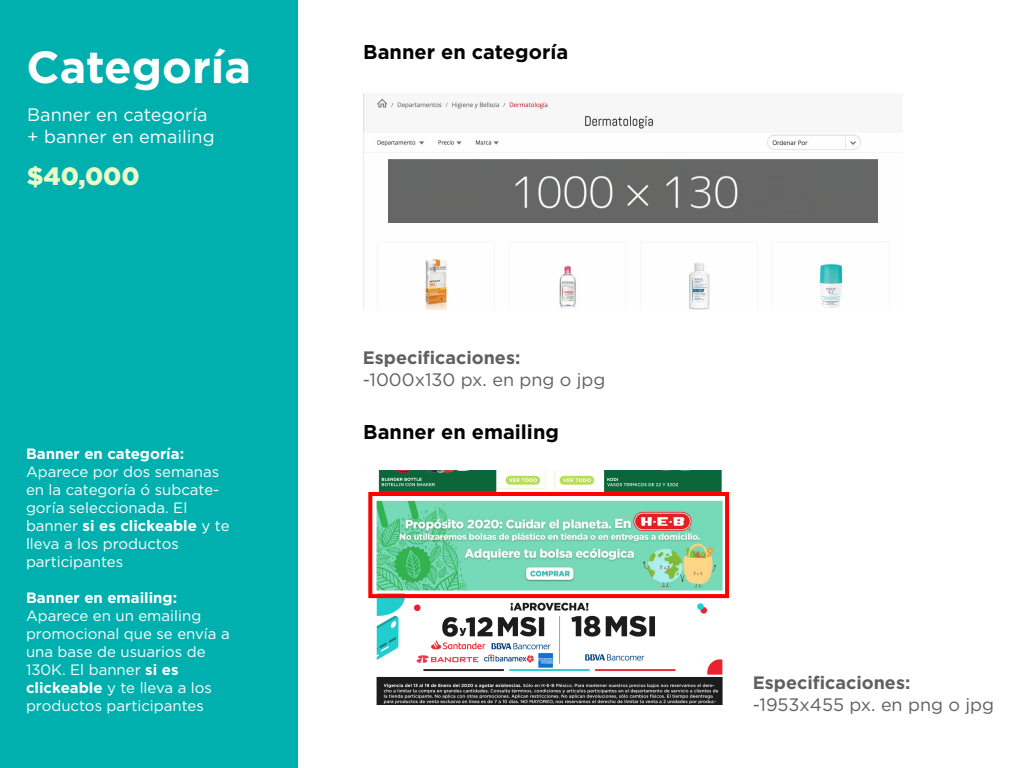
<style>
.page{position:relative;width:1024px;height:768px;background:#fff}
.page>*{position:absolute;margin:0;border:0;box-sizing:border-box;transform-origin:0 0}
.t1{font:700 45px "Gotham HTF";color:#fff}
.t2{font:900 25px "Gotham HTF";color:#eafdc8}
.t3{font:700 20px "Gotham HTF";color:#000}
.t4{font:18px "Gotham HTF";color:#606060}
.t5{font:18px/21.6px "Gotham HTF";color:#fff}
.t6{font:700 18px "Gotham HTF";color:#606060}
.t7{font:15px/18px "Gotham HTF";color:#fff}
.t8{font:700 15px "Gotham HTF";color:#fff}
.s1{font-weight:700}
</style>
<div class="page">
<img style="left:363px;top:93px;width:540px;height:217px">
<div style="left:0;top:0;width:298px;height:768px;background:#00b0af"></div>
<img style="left:368px;top:470px;width:362px;height:235px">
<div style="left:368px;top:492px;width:361px;height:106px;border:4px solid #f00"></div>
<div style="left:388px;top:159px;width:490px;height:64px;background:#666"></div>
<h1 class="t1" style="left:27px;top:42px;width:226px">Categoría</h1>
<p class="t5" style="left:27px;top:104px;width:189px">Banner en categoría + banner en emailing</p>
<h2 class="t2" style="left:27px;top:162px;width:114px">$40,000</h2>
<p class="t8" style="left:26px;top:445px;width:160px">Banner en categoría:</p>
<p class="t7" style="left:26px;top:462px;width:205px">Aparece por dos semanas en la categoría ó subcate&shy;goría seleccionada. El banner <span class="s1">si es clickeable</span> y te lleva a los productos participantes</p>
<p class="t8" style="left:26px;top:589px;width:153px">Banner en emailing:</p>
<p class="t7" style="left:26px;top:606px;width:205px">Aparece en un emailing promocional que se envía a una base de usuarios de<br>130K. El banner <span class="s1">si es clickeable</span> y te lleva a los productos participantes</p>
<h3 class="t3" style="left:363px;top:41px;width:206px">Banner en categoría</h3>
<p class="t6" style="left:363px;top:348px;width:159px">Especificaciones:</p>
<p class="t4" style="left:363px;top:370px;width:244px">-1000x130 px. en png o jpg</p>
<h3 class="t3" style="left:363px;top:421px;width:197px">Banner en emailing</h3>
<p class="t6" style="left:753px;top:673px;width:159px">Especificaciones:</p>
<p class="t4" style="left:753px;top:695px;width:243px">-1953x455 px. en png o jpg</p>
</div>
